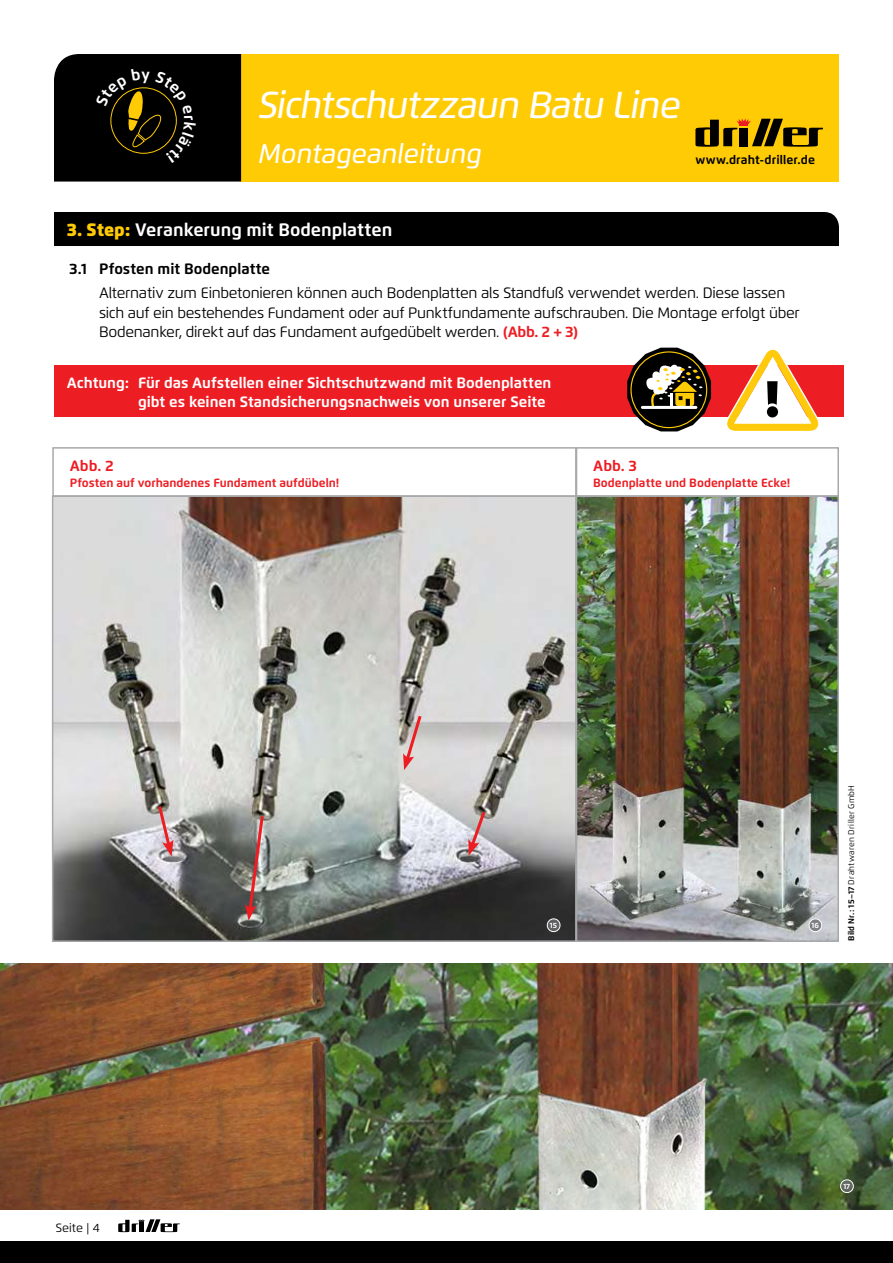
<style>
.page{position:relative;width:893px;height:1263px;background:#fff}
.page>*{position:absolute;margin:0;border:0;box-sizing:border-box;transform-origin:0 0}
.t1{font:italic 500 37.5px "Flexo";letter-spacing:-.025em;color:#fff}
.t2{font:italic 500 27px "Flexo";letter-spacing:-.005em;color:#fff}
.t3{font:700 18px "Flexo";color:#fff}
.t4{font:15px/19.5px "Flexo";letter-spacing:-.02em;color:#000}
.t5{font:700 15px/19.5px "Flexo";color:#fff}
.t6{font:700 15px "Flexo";color:#000}
.t7{font:700 15px "Flexo";letter-spacing:.005em;color:#ed1d24}
.t8{font:700 12.15px "Flexo";letter-spacing:.01em;color:#000}
.t9{font:700 12px "Flexo";color:#ed1d24}
.t10{font:12px "Flexo";letter-spacing:.005em;color:#000}
.t11{font:8.25px "Flexo";letter-spacing:.035em;color:#000}
.t12{font:700 7.5px "Flexo";color:#fff}
.s1{font-weight:900;color:#ffcb05}
.s2{font-weight:700;color:#ed1d24}
.s3{font-weight:700}
</style>
<div class="page">
<div style="left:0;top:1241px;width:893px;height:22px;background:#000"></div>
<div style="left:241px;top:54px;width:598px;height:128px;background:#ffcb05"></div>
<svg style="left:695px;top:118px;width:128px;height:29px"></svg>
<svg style="left:118px;top:1219px;width:62px;height:13px"></svg>
<img style="left:55px;top:498px;width:781px;height:441px">
<div style="left:576px;top:495px;width:263px;height:447px;border:2px solid #a7a9ac"></div>
<div style="left:54px;top:212px;width:785px;height:34px;background:#000"></div>
<div style="left:576px;top:447px;width:263px;height:50px;border:2px solid #a7a9ac"></div>
<svg style="left:808px;top:918px;width:14px;height:14px"></svg>
<div style="left:52px;top:447px;width:525px;height:50px;border:2px solid #a7a9ac"></div>
<svg style="left:547px;top:918px;width:14px;height:14px"></svg>
<img style="left:0;top:964px;width:893px;height:246px">
<svg style="left:840px;top:1179px;width:14px;height:14px"></svg>
<div style="left:54px;top:366px;width:789px;height:51px;background:#ed1d24"></div>
<svg style="left:725px;top:349px;width:96px;height:82px"></svg>
<svg style="left:627px;top:348px;width:84px;height:83px"></svg>
<svg style="left:156px;top:803px;width:17px;height:53px"></svg>
<svg style="left:245px;top:813px;width:21px;height:108px;background:#9a7f7b"></svg>
<svg style="left:468px;top:808px;width:20px;height:48px"></svg>
<svg style="left:403px;top:712px;width:21px;height:58px"></svg>
<div style="left:54px;top:54px;width:187px;height:128px;background:#000"></div>
<h1 class="t1" style="left:258px;top:82px;width:424px">Sichtschutzzaun Batu Line</h1>
<h2 class="t2" style="left:258px;top:137px;width:225px">Montageanleitung</h2>
<p class="t8" style="left:695px;top:152px;width:121px">www.draht-driller.de</p>
<p class="t3" style="left:67px;top:219px;width:327px"><span class="s1">3. Step:</span> Verankerung mit Bodenplatten</p>
<p class="t6" style="left:69px;top:260px;width:202px">3.1 Pfosten mit Bodenplatte</p>
<p class="t4" style="left:99px;top:283px;width:702px">Alternativ zum Einbetonieren können auch Bodenplatten als Standfuß verwendet werden. Diese lassen sich auf ein bestehendes Fundament oder auf Punktfundamente aufschrauben. Die Montage erfolgt über<br>Bodenanker, direkt auf das Fundament aufgedübelt werden. <span class="s2">(Abb. 2 + 3)</span></p>
<p class="t5" style="left:138px;top:372px;width:415px;text-indent:-71px">Achtung: Für das Aufstellen einer Sichtschutzwand mit Bodenplatten gibt es keinen Standsicherungsnachweis von unserer Seite</p>
<p class="t7" style="left:70px;top:456px;width:45px">Abb. 2</p>
<p class="t9" style="left:70px;top:475px;width:271px">Pfosten auf vorhandenes Fundament aufdübeln!</p>
<p class="t7" style="left:593px;top:456px;width:45px">Abb. 3</p>
<p class="t9" style="left:593px;top:475px;width:199px">Bodenplatte und Bodenplatte Ecke!</p>
<p class="t10" style="left:56px;top:1220px;width:46px">Seite | 4</p>
<p class="t12" style="left:550px;top:920px;width:9px">15</p>
<p class="t12" style="left:811px;top:920px;width:9px">16</p>
<p class="t11" style="left:846px;top:941px;width:157px;rotate:-90deg"><span class="s3">Bild Nr.: 15–17</span> Drahtwaren Driller GmbH</p>
<p class="t12" style="left:843px;top:1181px;width:8px">17</p>
</div>
